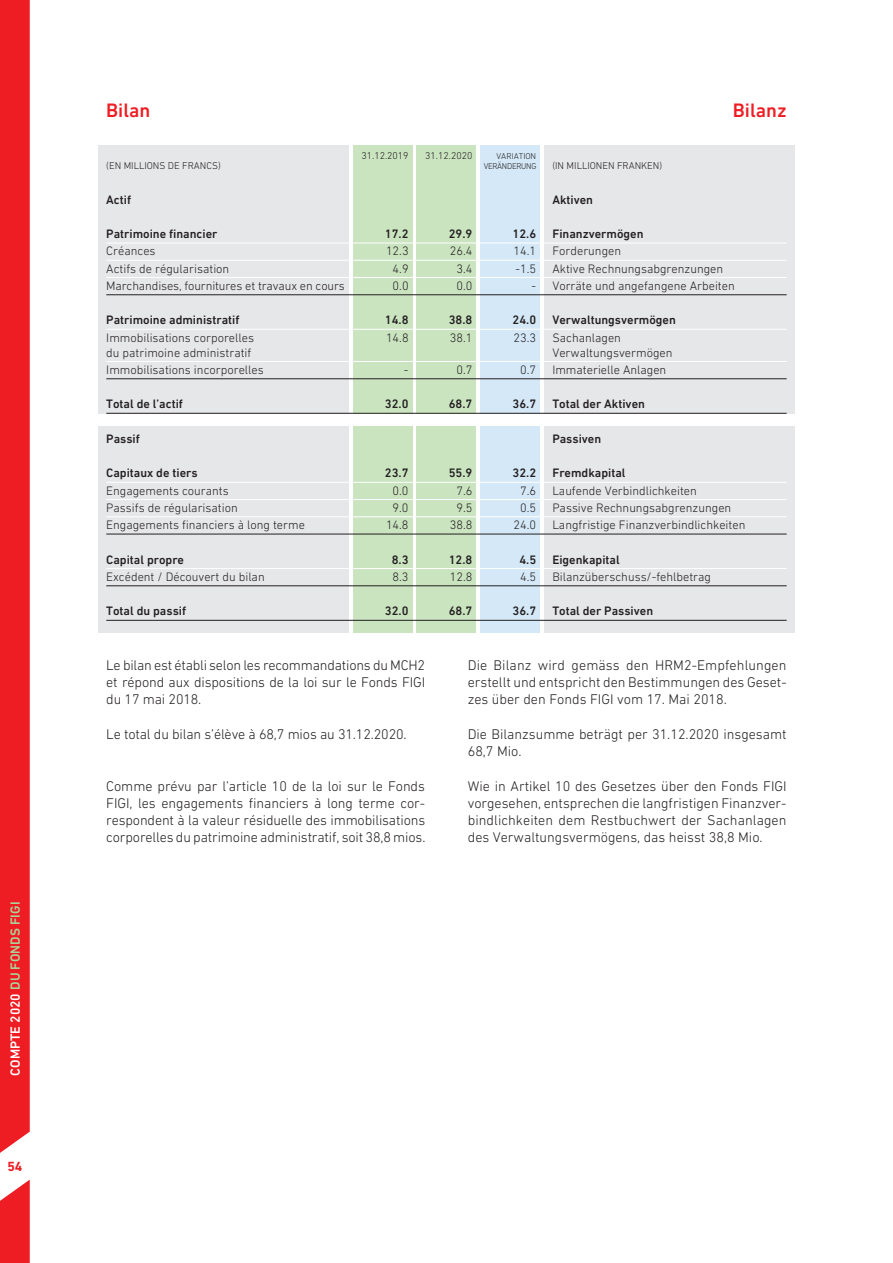
<style>
.page{position:relative;width:893px;height:1263px;background:#fff}
.page>*{position:absolute;margin:0;border:0;box-sizing:border-box;transform-origin:0 0}
.t1{font:500 19.8px "DIN Next LT Pro";color:#ee1d23}
.t2{font:300 14.25px/17.2px "DIN Next LT Pro";color:#231f20;text-align:justify}
.t3{font:500 13.5px "DIN Next LT Pro";color:#aad59b}
.t4{font:700 13.5px "DIN Next LT Pro";color:#ee1d23}
.t5{font:300 12.45px "DIN Next LT Pro";color:#231f20}
.t6{font:500 12.45px "DIN Next LT Pro";color:#231f20}
.t7{font:300 10.05px "DIN Next LT Pro";color:#231f20}
.t8{font:300 8.55px "DIN Next LT Pro";letter-spacing:-.03em;color:#231f20}
.t9{font:300 8.55px "DIN Next LT Pro";color:#231f20}
.s1{color:#fff}
</style>
<div class="page">
<svg style="left:0;top:1179px;width:30px;height:84px;background:#f03c41"></svg>
<div style="left:0;top:0;width:30px;height:1153px;background:#ee1d23"></div>
<div style="left:544px;top:145px;width:251px;height:269px;background:#e6e7e9"></div>
<div style="left:544px;top:426px;width:251px;height:206px;background:#e6e7e9"></div>
<div style="left:98px;top:145px;width:251px;height:269px;background:#e6e7e9"></div>
<div style="left:98px;top:426px;width:251px;height:206px;background:#e6e7e9"></div>
<div style="left:353px;top:145px;width:59px;height:269px;background:#cae4c0"></div>
<div style="left:353px;top:426px;width:59px;height:206px;background:#cae4c0"></div>
<div style="left:417px;top:145px;width:59px;height:269px;background:#cae4c0"></div>
<div style="left:417px;top:426px;width:59px;height:206px;background:#cae4c0"></div>
<div style="left:480px;top:145px;width:60px;height:269px;background:#d4e8f7"></div>
<div style="left:480px;top:426px;width:60px;height:206px;background:#d4e8f7"></div>
<hr style="left:106px;top:243px;width:681px;height:1px;background:#fff">
<hr style="left:106px;top:260px;width:681px;height:1px;background:#fff">
<hr style="left:106px;top:277px;width:681px;height:1px;background:#fff">
<hr style="left:106px;top:294px;width:681px;height:1px;background:#231f20">
<hr style="left:106px;top:329px;width:681px;height:1px;background:#fff">
<hr style="left:106px;top:361px;width:681px;height:1px;background:#fff">
<hr style="left:106px;top:378px;width:681px;height:1px;background:#231f20">
<hr style="left:106px;top:413px;width:681px;height:1px;background:#231f20">
<hr style="left:106px;top:482px;width:681px;height:1px;background:#fff">
<hr style="left:106px;top:499px;width:681px;height:1px;background:#fff">
<hr style="left:106px;top:516px;width:681px;height:1px;background:#fff">
<hr style="left:106px;top:534px;width:681px;height:1px;background:#231f20">
<hr style="left:106px;top:568px;width:681px;height:1px;background:#fff">
<hr style="left:106px;top:585px;width:681px;height:1px;background:#231f20">
<hr style="left:106px;top:620px;width:681px;height:1px;background:#231f20">
<p class="t3" style="left:8px;top:1075px;width:175px;rotate:-90deg"><span class="s1">COMPTE 2020</span> DU FONDS FIGI</p>
<p class="t4" style="left:7px;top:1158px;width:17px">54</p>
<h1 class="t1" style="left:106px;top:99px;width:46px">Bilan</h1>
<h1 class="t1" style="left:733px;top:99px;width:55px">Bilanz</h1>
<p class="t7" style="left:361px;top:150px;width:49px">31.12.2019</p>
<p class="t7" style="left:425px;top:150px;width:49px">31.12.2020</p>
<p class="t9" style="left:496px;top:151px;width:41px">VARIATION</p>
<p class="t7" style="left:106px;top:160px;width:116px">(EN MILLIONS DE FRANCS)</p>
<p class="t8" style="left:484px;top:161px;width:54px">VERÄNDERUNG</p>
<p class="t7" style="left:552px;top:160px;width:111px">(IN MILLIONEN FRANKEN)</p>
<p class="t6" style="left:106px;top:192px;width:26px">Actif</p>
<p class="t6" style="left:552px;top:192px;width:42px">Aktiven</p>
<p class="t6" style="left:106px;top:227px;width:113px">Patrimoine financier</p>
<p class="t6" style="left:385px;top:227px;width:25px">17.2</p>
<p class="t6" style="left:449px;top:227px;width:25px">29.9</p>
<p class="t6" style="left:513px;top:227px;width:25px">12.6</p>
<p class="t6" style="left:552px;top:227px;width:93px">Finanzvermögen</p>
<p class="t5" style="left:106px;top:244px;width:51px">Créances</p>
<p class="t5" style="left:386px;top:244px;width:24px">12.3</p>
<p class="t5" style="left:450px;top:244px;width:24px">26.4</p>
<p class="t5" style="left:514px;top:244px;width:24px">14.1</p>
<p class="t5" style="left:552px;top:244px;width:70px">Forderungen</p>
<p class="t5" style="left:106px;top:261px;width:125px">Actifs de régularisation</p>
<p class="t5" style="left:393px;top:261px;width:17px">4.9</p>
<p class="t5" style="left:456px;top:261px;width:17px">3.4</p>
<p class="t5" style="left:516px;top:261px;width:22px">-1.5</p>
<p class="t5" style="left:552px;top:261px;width:172px">Aktive Rechnungsabgrenzungen</p>
<p class="t5" style="left:106px;top:278px;width:240px">Marchandises, fournitures et travaux en cours</p>
<p class="t5" style="left:393px;top:278px;width:17px">0.0</p>
<p class="t5" style="left:456px;top:278px;width:17px">0.0</p>
<p class="t5" style="left:532px;top:278px;width:205px">- Vorräte und angefangene Arbeiten</p>
<p class="t6" style="left:106px;top:313px;width:135px">Patrimoine administratif</p>
<p class="t6" style="left:385px;top:313px;width:25px">14.8</p>
<p class="t6" style="left:449px;top:313px;width:25px">38.8</p>
<p class="t6" style="left:513px;top:313px;width:25px">24.0</p>
<p class="t6" style="left:552px;top:313px;width:125px">Verwaltungsvermögen</p>
<p class="t5" style="left:106px;top:330px;width:149px">Immobilisations corporelles</p>
<p class="t5" style="left:386px;top:330px;width:24px">14.8</p>
<p class="t5" style="left:450px;top:330px;width:24px">38.1</p>
<p class="t5" style="left:514px;top:330px;width:24px">23.3</p>
<p class="t5" style="left:552px;top:330px;width:70px">Sachanlagen</p>
<p class="t5" style="left:106px;top:345px;width:147px">du patrimoine administratif</p>
<p class="t5" style="left:552px;top:345px;width:122px">Verwaltungsvermögen</p>
<p class="t5" style="left:106px;top:362px;width:159px">Immobilisations incorporelles</p>
<p class="t5" style="left:404px;top:362px;width:6px">-</p>
<p class="t5" style="left:456px;top:362px;width:17px">0.7</p>
<p class="t5" style="left:520px;top:362px;width:17px">0.7</p>
<p class="t5" style="left:552px;top:362px;width:115px">Immaterielle Anlagen</p>
<p class="t6" style="left:106px;top:397px;width:78px">Total de l’actif</p>
<p class="t6" style="left:385px;top:397px;width:25px">32.0</p>
<p class="t6" style="left:449px;top:397px;width:25px">68.7</p>
<p class="t6" style="left:513px;top:397px;width:25px">36.7</p>
<p class="t6" style="left:552px;top:397px;width:94px">Total der Aktiven</p>
<p class="t6" style="left:106px;top:431px;width:35px">Passif</p>
<p class="t6" style="left:552px;top:431px;width:50px">Passiven</p>
<p class="t6" style="left:106px;top:466px;width:93px">Capitaux de tiers</p>
<p class="t6" style="left:385px;top:466px;width:25px">23.7</p>
<p class="t6" style="left:449px;top:466px;width:25px">55.9</p>
<p class="t6" style="left:512px;top:466px;width:25px">32.2</p>
<p class="t6" style="left:552px;top:466px;width:75px">Fremdkapital</p>
<p class="t5" style="left:106px;top:483px;width:124px">Engagements courants</p>
<p class="t5" style="left:393px;top:483px;width:17px">0.0</p>
<p class="t5" style="left:456px;top:483px;width:17px">7.6</p>
<p class="t5" style="left:520px;top:483px;width:17px">7.6</p>
<p class="t5" style="left:552px;top:483px;width:146px">Laufende Verbindlichkeiten</p>
<p class="t5" style="left:106px;top:500px;width:133px">Passifs de régularisation</p>
<p class="t5" style="left:393px;top:500px;width:17px">9.0</p>
<p class="t5" style="left:456px;top:500px;width:17px">9.5</p>
<p class="t5" style="left:520px;top:500px;width:17px">0.5</p>
<p class="t5" style="left:552px;top:500px;width:180px">Passive Rechnungsabgrenzungen</p>
<p class="t5" style="left:106px;top:518px;width:200px">Engagements financiers à long terme</p>
<p class="t5" style="left:386px;top:518px;width:24px">14.8</p>
<p class="t5" style="left:450px;top:518px;width:24px">38.8</p>
<p class="t5" style="left:514px;top:518px;width:24px">24.0</p>
<p class="t5" style="left:552px;top:518px;width:195px">Langfristige Finanzverbindlichkeiten</p>
<p class="t6" style="left:106px;top:552px;width:79px">Capital propre</p>
<p class="t6" style="left:392px;top:552px;width:18px">8.3</p>
<p class="t6" style="left:449px;top:552px;width:25px">12.8</p>
<p class="t6" style="left:519px;top:552px;width:18px">4.5</p>
<p class="t6" style="left:552px;top:552px;width:69px">Eigenkapital</p>
<p class="t5" style="left:106px;top:569px;width:160px">Excédent / Découvert du bilan</p>
<p class="t5" style="left:393px;top:569px;width:17px">8.3</p>
<p class="t5" style="left:450px;top:569px;width:24px">12.8</p>
<p class="t5" style="left:520px;top:569px;width:17px">4.5</p>
<p class="t5" style="left:552px;top:569px;width:160px">Bilanzüberschuss/-fehlbetrag</p>
<p class="t6" style="left:106px;top:604px;width:81px">Total du passif</p>
<p class="t6" style="left:385px;top:604px;width:25px">32.0</p>
<p class="t6" style="left:449px;top:604px;width:25px">68.7</p>
<p class="t6" style="left:512px;top:604px;width:25px">36.7</p>
<p class="t6" style="left:552px;top:604px;width:102px">Total der Passiven</p>
<p class="t2" style="left:106px;top:656px;width:320px">Le bilan est établi selon les recommandations du MCH2 et répond aux dispositions de la loi sur le Fonds FIGI du 17 mai 2018.</p>
<p class="t2" style="left:106px;top:725px;width:302px">Le total du bilan s’élève à 68,7 mios au 31.12.2020.</p>
<p class="t2" style="left:106px;top:777px;width:321px">Comme prévu par l’article 10 de la loi sur le Fonds FIGI, les engagements financiers à long terme cor&shy;respondent à la valeur résiduelle des immobilisations corporelles du patrimoine administratif, soit 38,8 mios.</p>
<p class="t2" style="left:468px;top:656px;width:320px">Die Bilanz wird gemäss den HRM2-Empfehlungen erstellt und entspricht den Bestimmungen des Geset&shy;zes über den Fonds FIGI vom 17. Mai 2018.</p>
<p class="t2" style="left:468px;top:725px;width:320px">Die Bilanzsumme beträgt per 31.12.2020 insgesamt<br>68,7 Mio.</p>
<p class="t2" style="left:468px;top:777px;width:320px">Wie in Artikel 10 des Gesetzes über den Fonds FIGI vorgesehen, entsprechen die langfristigen Finanzver&shy;bindlichkeiten dem Restbuchwert der Sachanlagen des Verwaltungsvermögens, das heisst 38,8 Mio.</p>
</div>
